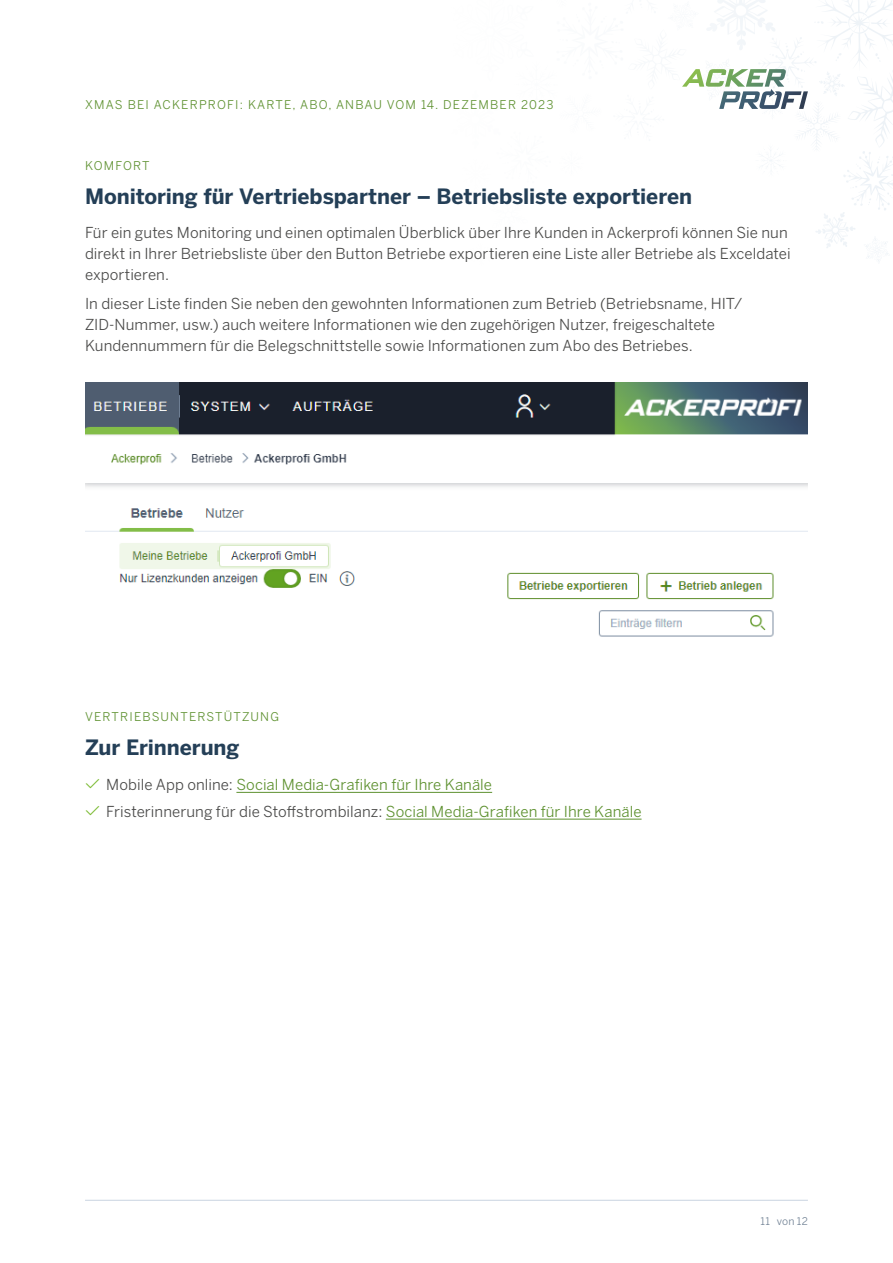
<style>
.page{position:relative;width:893px;height:1263px;background:#fff}
.page>*{position:absolute;margin:0;border:0;box-sizing:border-box;transform-origin:0 0}
.H1{font:700 21px "Benton Sans";letter-spacing:-.005em;color:#243f57}
.Body_to_Pic{font:15px/21px "Benton Sans";letter-spacing:.005em;color:#4a4a49}
.Body{font:15px/21px "Benton Sans";letter-spacing:.005em;color:#4a4a49}
.t1{font:15px "Benton Sans";letter-spacing:.005em;color:#5e9130}
.Eyebrow___8pt{font:12px "Benton Sans";letter-spacing:.1em;color:#5e9130}
.Eyebrow___8pt_mit_Seitenumbruch{font:12px "Benton Sans";letter-spacing:.09em;color:#5e9130}
.t2{font:10.5px "Benton Sans";letter-spacing:.025em;color:#708194}
.s1{font-family:"DELOS Iconfont";color:#76b82a}
.s2{color:#4a4a49}
.s3{color:#5e9130}
</style>
<div class="page">
<hr style="left:236px;top:792px;width:256px;height:1px;background:#5e9130">
<hr style="left:386px;top:819px;width:256px;height:1px;background:#5e9130">
<img style="left:85px;top:383px;width:722px;height:254px">
<hr style="left:85px;top:1200px;width:723px;height:1px;background:#cad4e1">
<svg style="left:682px;top:0;width:211px;height:261px"></svg>
<p class="Eyebrow___8pt" style="left:85px;top:97px;width:19px">Xmas</p>
<p class="Eyebrow___8pt" style="left:128px;top:97px;width:8px">bei</p>
<p class="Eyebrow___8pt" style="left:154px;top:97px;width:19px">Ackerprofi</p>
<p class="Eyebrow___8pt" style="left:240px;top:97px;width:27px">: Karte</p>
<p class="Eyebrow___8pt" style="left:293px;top:97px;width:63px">, Abo, Anbau</p>
<p class="Eyebrow___8pt" style="left:387px;top:97px;width:67px">VOM 14. dezember</p>
<p class="Eyebrow___8pt" style="left:521px;top:97px;width:34px">2023</p>
<p class="Eyebrow___8pt_mit_Seitenumbruch" style="left:85px;top:159px;width:66px">KOMFORT</p>
<p class="H1" style="left:85px;top:184px;width:609px">Monitoring für Vertriebspartner – Betriebsliste exportieren</p>
<p class="Body" style="left:85px;top:222px;width:707px">Für ein gutes Monitoring und einen optimalen Überblick über Ihre Kunden in Ackerprofi können Sie nun direkt in Ihrer Betriebsliste über den Button Betriebe exportieren eine Liste aller Betriebe als Exceldatei exportieren.</p>
<p class="Body_to_Pic" style="left:85px;top:293px;width:659px">In dieser Liste finden Sie neben den gewohnten Informationen zum Betrieb (Betriebsname, HIT/<br>ZID-Nummer, usw.) auch weitere Informationen wie den zugehörigen Nutzer, freigeschaltete<br>Kundennummern für die Belegschnittstelle sowie Informationen zum Abo des Betriebes.</p>
<p class="Eyebrow___8pt" style="left:85px;top:710px;width:196px">VERTRIEBSUNTERSTÜTZUNG</p>
<p class="H1" style="left:85px;top:735px;width:156px">Zur Erinnerung</p>
<p class="t1" style="left:85px;top:776px;width:409px"><span class="s1">!</span> <span class="s2">Mobile App online:</span> Social Media-Grafiken für Ihre Kanäle</p>
<p class="Body_to_Pic" style="left:85px;top:801px;width:558px"><span class="s1">!</span> Fristerinnerung für die Stoffstrombilanz: <span class="s3">Social Media-Grafiken für Ihre Kanäle</span></p>
<p class="t2" style="left:761px;top:1215px;width:49px">11 von 12</p>
</div>
